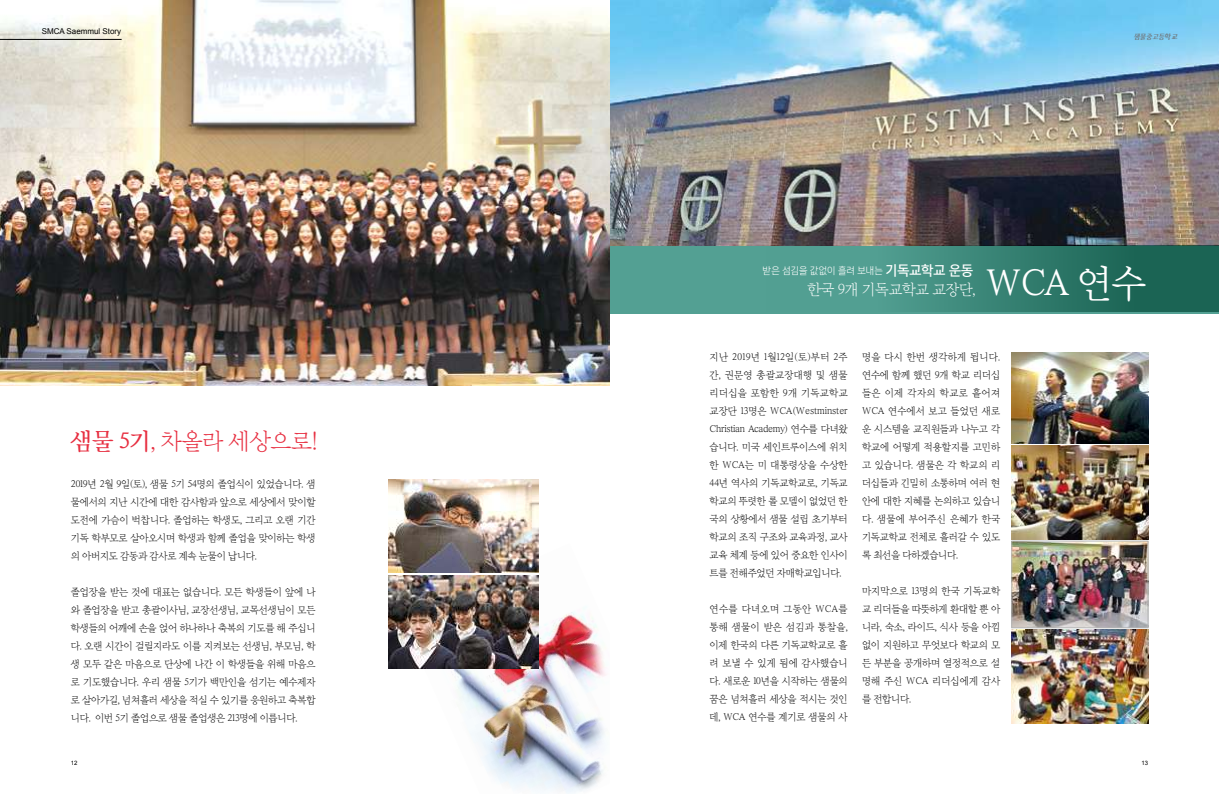
<style>
.page{position:relative;width:1219px;height:794px;background:#fff}
.page>*{position:absolute;margin:0;border:0;box-sizing:border-box;transform-origin:0 0}
.t1{font:38px "Yoon Myungjo Pro 730";color:#fff;scale:.96 1}
.t2{font:23px "Yoon Myungjo Pro 720";letter-spacing:-.02em;color:#e72e40;scale:.96 1}
.t3{font:15px "Yoon Myungjo Pro 720";letter-spacing:-.03em;color:#fff;scale:.96 1}
.t4{font:10px/18px "Yoon Myungjo Pro 720";letter-spacing:-.03em;color:#000;text-align:justify;scale:.96 1}
.t5{font:9.7px "Yoon Gothic Pro 730";color:#fff;scale:.96 1}
.t6{font:8px "Arial";color:#000}
.t7{font:8px "Coolguytrain";color:#707f87}
.t8{font:6px "Arial";color:#000}
.s1{font-family:"Yoon Myungjo Pro 740"}
.s2{font-family:"Yoon Gothic Pro 760";font-size:13px}
</style>
<div class="page">
<img style="left:609px;top:0;width:610px;height:246px">
<div style="left:609px;top:246px;width:610px;height:67px;background:#53a093"></div>
<div style="left:767px;top:246px;width:452px;height:66px;background:linear-gradient(to right,#5daa9e,#145c4c)"></div>
<img style="left:402px;top:572px;width:204px;height:222px">
<img style="left:0;top:0;width:609px;height:386px">
<img style="left:389px;top:479px;width:150px;height:93px">
<img style="left:389px;top:575px;width:150px;height:94px">
<img style="left:1012px;top:543px;width:136px;height:180px">
<div style="left:1012px;top:541px;width:136px;height:87px;border:1px solid #b5b6b6"></div>
<img style="left:1012px;top:446px;width:136px;height:93px">
<img style="left:1012px;top:352px;width:136px;height:92px">
<hr style="left:0;top:39px;width:122px;height:1px;background:#000">
<p class="t6" style="left:42px;top:26px;width:81px">SMCA Saemmul Story</p>
<h2 class="t2" style="left:71px;top:426px;width:258px"><span class="s1">샘물 5기</span>, 차올라 세상으로!</h2>
<p class="t4" style="left:71px;top:475px;width:256px">2019년 2월 9일(토), 샘물 5기 54명의 졸업식이 있었습니다. 샘 물에서의 지난 시간에 대한 감사함과 앞으로 세상에서 맞이할 도전에 가슴이 벅찹니다. 졸업하는 학생도, 그리고 오랜 기간 기독 학부모로 살아오시며 학생과 함께 졸업을 맞이하는 학생 의 아버지도 감동과 감사로 계속 눈물이 납니다.</p>
<p class="t4" style="left:71px;top:583px;width:257px">졸업장을 받는 것에 대표는 없습니다. 모든 학생들이 앞에 나 와 졸업장을 받고 총괄이사님, 교장선생님, 교목선생님이 모든 학생들의 어깨에 손을 얹어 하나하나 축복의 기도를 해 주십니 다. 오랜 시간이 걸릴지라도 이를 지켜보는 선생님, 부모님, 학 생 모두 같은 마음으로 단상에 나간 이 학생들을 위해 마음으 로 기도했습니다. 우리 샘물 5기가 백만인을 섬기는 예수제자 로 살아가길, 넘쳐흘러 세상을 적실 수 있기를 응원하고 축복합 니다. 이번 5기 졸업으로 샘물 졸업생은 213명에 이릅니다.</p>
<p class="t7" style="left:1134px;top:32px;width:45px">샘물중고등학교</p>
<p class="t5" style="left:763px;top:264px;width:220px">받은 섬김을 값없이 흘려 보내는 <span class="s2">기독교학교 운동</span></p>
<h3 class="t3" style="left:807px;top:280px;width:177px">한국 9개 기독교학교 교장단,</h3>
<h1 class="t1" style="left:986px;top:259px;width:169px">WCA 연수</h1>
<p class="t4" style="left:710px;top:348px;width:146px">지난 2019년 1월12일(토)부터 2주 간, 권문영 총괄교장대행 및 샘물 리더십을 포함한 9개 기독교학교 교장단 13명은 WCA(Westminster Christian Academy) 연수를 다녀왔 습니다. 미국 세인트루이스에 위치 한 WCA는 미 대통령상을 수상한 44년 역사의 기독교학교로, 기독교 학교의 뚜렷한 롤 모델이 없었던 한 국의 상황에서 샘물 설립 초기부터 학교의 조직 구조와 교육과정, 교사 교육 체계 등에 있어 중요한 인사이 트를 전해주었던 자매학교입니다.</p>
<p class="t4" style="left:710px;top:600px;width:145px">연수를 다녀오며 그동안 WCA를 통해 샘물이 받은 섬김과 통찰을, 이제 한국의 다른 기독교학교로 흘 려 보낼 수 있게 됨에 감사했습니 다. 새로운 10년을 시작하는 샘물의 꿈은 넘쳐흘러 세상을 적시는 것인 데, WCA 연수를 계기로 샘물의 사</p>
<p class="t4" style="left:862px;top:348px;width:146px">명을 다시 한번 생각하게 됩니다. 연수에 함께 했던 9개 학교 리더십 들은 이제 각자의 학교로 흩어져 WCA 연수에서 보고 들었던 새로 운 시스템을 교직원들과 나누고 각 학교에 어떻게 적용할지를 고민하 고 있습니다. 샘물은 각 학교의 리 더십들과 긴밀히 소통하며 여러 현 안에 대한 지혜를 논의하고 있습니 다. 샘물에 부어주신 은혜가 한국 기독교학교 전체로 흘러갈 수 있도 록 최선을 다하겠습니다.</p>
<p class="t4" style="left:862px;top:582px;width:146px">마지막으로 13명의 한국 기독교학 교 리더들을 따뜻하게 환대할 뿐 아 니라, 숙소, 라이드, 식사 등을 아낌 없이 지원하고 무엇보다 학교의 모 든 부분을 공개하며 열정적으로 설 명해 주신 WCA 리더십에게 감사 를 전합니다.</p>
<p class="t8" style="left:71px;top:758px;width:8px">12</p>
<p class="t8" style="left:1141px;top:758px;width:8px">13</p>
</div>
